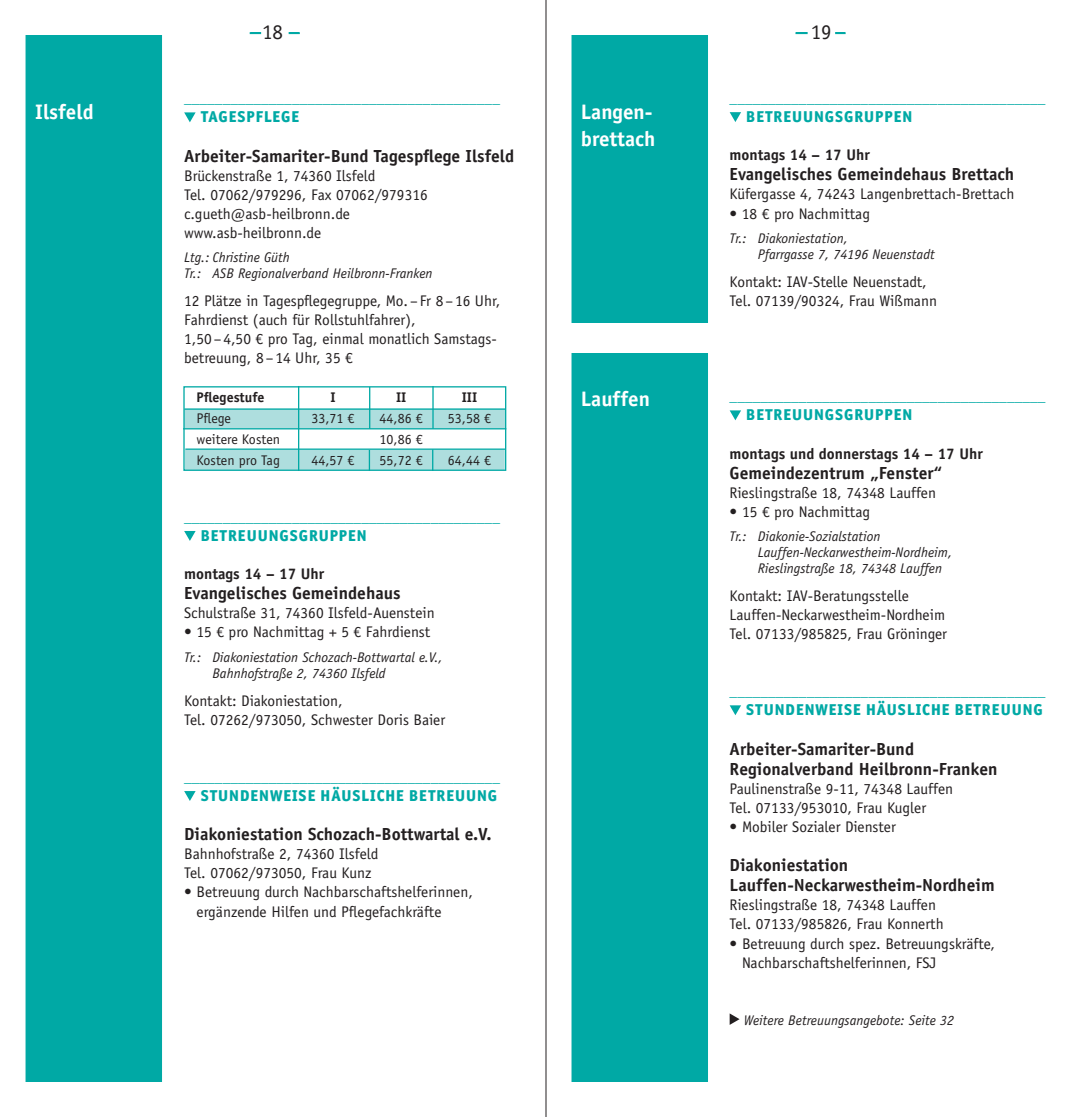
<style>
.page{position:relative;width:1092px;height:1117px;background:#fff}
.page>*{position:absolute;margin:0;border:0;box-sizing:border-box;transform-origin:0 0}
.t1{font:700 21px/26.2px "Officina Sans Std";color:#fff}
.t2{font:21px "Officina Sans Std";color:#231f20}
.t3{font:700 17.5px/20.1px "Officina Sans Std";color:#231f20}
.t4{font:800 15.75px "Officina San ITC";letter-spacing:.06em;color:#00a9a5}
.t5{font:15.4px/19.1px "Officina Sans Std";color:#231f20}
.t6{font:15.4px "Officina Sans Std";color:#00a9a5}
.t7{font:700 15.4px "Officina Sans Std";color:#231f20}
.t8{font:italic 14px/15.8px "Officina Sans Std";color:#231f20}
.t9{font:14px "Officina Sans Std";color:#231f20}
.t10{font:700 14px "Officina Sans Std";color:#231f20}
</style>
<div class="page">
<div style="left:184px;top:409px;width:321px;height:19px;background:#aedede;border:1px solid #aedede"></div>
<div style="left:185px;top:449px;width:319px;height:21px;background:#aedede;border:1px solid #aedede"></div>
<div style="left:183px;top:386px;width:323px;height:85px;border:1px solid #00a9a5"></div>
<hr style="left:184px;top:408px;width:322px;height:1px;background:#00a9a5">
<hr style="left:183px;top:428px;width:323px;height:1px;background:#00a9a5">
<hr style="left:185px;top:448px;width:320px;height:1px;background:#00a9a5">
<hr style="left:369px;top:387px;width:1px;height:41px;background:#00a9a5">
<hr style="left:432px;top:386px;width:1px;height:42px;background:#00a9a5">
<svg style="left:369px;top:450px;width:1px;height:20px"></svg>
<svg style="left:432px;top:449px;width:1px;height:22px"></svg>
<hr style="left:298px;top:386px;width:1px;height:85px;background:#00a9a5">
<div style="left:571px;top:35px;width:137px;height:1046px;background:#00a9a5"></div>
<div style="left:795px;top:32px;width:50px;height:2px;border:2px solid #00a9a5"></div>
<div style="left:807px;top:30px;width:28px;height:11px;background:#fff"></div>
<div style="left:250px;top:32px;width:50px;height:2px;background:#00a9a5;border:2px solid #00a9a5"></div>
<div style="left:261px;top:30px;width:27px;height:11px;background:#fff"></div>
<div style="left:26px;top:35px;width:136px;height:1046px;background:#00a9a5"></div>
<svg style="left:184px;top:112px;width:12px;height:10px"></svg>
<svg style="left:184px;top:531px;width:12px;height:9px"></svg>
<svg style="left:184px;top:791px;width:12px;height:9px"></svg>
<svg style="left:729px;top:112px;width:12px;height:10px"></svg>
<svg style="left:729px;top:410px;width:12px;height:10px"></svg>
<svg style="left:729px;top:705px;width:12px;height:10px"></svg>
<svg style="left:729px;top:1013px;width:10px;height:11px"></svg>
<div style="left:561px;top:323px;width:168px;height:30px;background:#fff"></div>
<hr style="left:545px;top:0;width:1px;height:1116px;background:#231f20">
<h1 class="t2" style="left:262px;top:19px;width:22px">18</h1>
<h1 class="t2" style="left:810px;top:19px;width:22px">19</h1>
<h1 class="t1" style="left:35px;top:99px;width:60px">Ilsfeld</h1>
<h1 class="t1" style="left:580px;top:99px;width:76px">Langen&shy;brettach</h1>
<p class="t6" style="left:184px;top:89px;width:317px">_________________________________________</p>
<p class="t4" style="left:201px;top:107px;width:100px">TAGESPFLEGE</p>
<p class="t3" style="left:184px;top:145px;width:331px">Arbeiter-Samariter-Bund Tagespflege Ilsfeld</p>
<p class="t5" style="left:184px;top:166px;width:245px">Brückenstraße 1, 74360 Ilsfeld<br>Tel. 07062/979296, Fax 07062/979316 c.gueth@asb-heilbronn.de www.asb-heilbronn.de</p>
<p class="t8" style="left:184px;top:250px;width:250px">Ltg.: Christine Güth<br>Tr.: ASB Regionalverband Heilbronn-Franken</p>
<p class="t5" style="left:184px;top:291px;width:318px">12 Plätze in Tagespflegegruppe, Mo. –Fr 8–16 Uhr, Fahrdienst (auch für Rollstuhlfahrer),<br>1,50–4,50 € pro Tag, einmal monatlich Samstags&shy;betreuung, 8 –14 Uhr, 35 €</p>
<p class="t10" style="left:196px;top:388px;width:69px">Pflegestufe</p>
<p class="t10" style="left:330px;top:388px;width:7px">I</p>
<p class="t10" style="left:396px;top:388px;width:12px">II</p>
<p class="t10" style="left:462px;top:388px;width:17px">III</p>
<p class="t9" style="left:196px;top:409px;width:36px">Pflege</p>
<p class="t9" style="left:311px;top:409px;width:45px">33,71 €</p>
<p class="t9" style="left:379px;top:409px;width:45px">44,86 €</p>
<p class="t9" style="left:448px;top:409px;width:45px">53,58 €</p>
<p class="t9" style="left:196px;top:430px;width:85px">weitere Kosten</p>
<p class="t9" style="left:379px;top:430px;width:45px">10,86 €</p>
<p class="t9" style="left:196px;top:451px;width:85px">Kosten pro Tag</p>
<p class="t9" style="left:311px;top:451px;width:45px">44,57 €</p>
<p class="t9" style="left:379px;top:451px;width:45px">55,72 €</p>
<p class="t9" style="left:448px;top:451px;width:45px">64,44 €</p>
<h1 class="t1" style="left:580px;top:385px;width:71px">Lauffen</h1>
<p class="t6" style="left:184px;top:507px;width:317px">_________________________________________</p>
<p class="t4" style="left:201px;top:525px;width:167px">BETREUUNGSGRUPPEN</p>
<p class="t7" style="left:184px;top:564px;width:142px">montags 14 – 17 Uhr</p>
<p class="t3" style="left:184px;top:583px;width:218px">Evangelisches Gemeindehaus</p>
<p class="t5" style="left:184px;top:603px;width:252px">Schulstraße 31, 74360 Ilsfeld-Auenstein</p>
<p class="t5" style="left:184px;top:622px;width:247px">• 15 € pro Nachmittag + 5 € Fahrdienst</p>
<p class="t8" style="left:212px;top:649px;width:232px;text-indent:-28px">Tr.: Diakoniestation Schozach-Bottwartal e.V.,<br>Bahnhofstraße 2, 74360 Ilsfeld</p>
<p class="t5" style="left:184px;top:690px;width:262px">Kontakt: Diakoniestation,<br>Tel. 07262/973050, Schwester Doris Baier</p>
<p class="t6" style="left:184px;top:767px;width:317px">_________________________________________</p>
<p class="t4" style="left:201px;top:785px;width:298px">STUNDENWEISE HÄUSLICHE BETREUUNG</p>
<p class="t3" style="left:184px;top:823px;width:309px">Diakoniestation Schozach-Bottwartal e.V.</p>
<p class="t5" style="left:184px;top:844px;width:196px">Bahnhofstraße 2, 74360 Ilsfeld<br>Tel. 07062/973050, Frau Kunz</p>
<p class="t5" style="left:196px;top:882px;width:278px;text-indent:-12px">• Betreuung durch Nachbarschaftshelferinnen, ergänzende Hilfen und Pflegefachkräfte</p>
<p class="t6" style="left:729px;top:89px;width:317px">_________________________________________</p>
<p class="t4" style="left:746px;top:107px;width:167px">BETREUUNGSGRUPPEN</p>
<p class="t7" style="left:729px;top:145px;width:142px">montags 14 – 17 Uhr</p>
<p class="t3" style="left:729px;top:164px;width:286px">Evangelisches Gemeindehaus Brettach</p>
<p class="t5" style="left:729px;top:185px;width:286px">Küfergasse 4, 74243 Langenbrettach-Brettach</p>
<p class="t5" style="left:729px;top:204px;width:142px">• 18 € pro Nachmittag</p>
<p class="t8" style="left:757px;top:230px;width:178px;text-indent:-28px">Tr.: Diakoniestation,<br>Pfarrgasse 7, 74196 Neuenstadt</p>
<p class="t5" style="left:729px;top:272px;width:209px">Kontakt: IAV-Stelle Neuenstadt,<br>Tel. 07139/90324, Frau Wißmann</p>
<p class="t6" style="left:729px;top:387px;width:317px">_________________________________________</p>
<p class="t4" style="left:746px;top:405px;width:167px">BETREUUNGSGRUPPEN</p>
<p class="t7" style="left:729px;top:443px;width:254px">montags und donnerstags 14 – 17 Uhr</p>
<p class="t3" style="left:729px;top:462px;width:214px">Gemeindezentrum „Fenster“</p>
<p class="t5" style="left:729px;top:483px;width:208px">Rieslingstraße 18, 74348 Lauffen</p>
<p class="t5" style="left:729px;top:502px;width:142px">• 15 € pro Nachmittag</p>
<p class="t8" style="left:757px;top:528px;width:196px;text-indent:-28px">Tr.: Diakonie-Sozialstation<br>Lauffen-Neckarwestheim-Nordheim,<br>Rieslingstraße 18, 74348 Lauffen</p>
<p class="t5" style="left:729px;top:586px;width:219px">Kontakt: IAV-Beratungsstelle<br>Lauffen-Neckarwestheim-Nordheim<br>Tel. 07133/985825, Frau Gröninger</p>
<p class="t6" style="left:729px;top:681px;width:317px">_________________________________________</p>
<p class="t4" style="left:746px;top:699px;width:298px">STUNDENWEISE HÄUSLICHE BETREUUNG</p>
<p class="t3" style="left:729px;top:738px;width:269px">Arbeiter-Samariter-Bund<br>Regionalverband Heilbronn-Franken</p>
<p class="t5" style="left:729px;top:778px;width:225px">Paulinenstraße 9-11, 74348 Lauffen<br>Tel. 07133/953010, Frau Kugler</p>
<p class="t5" style="left:729px;top:817px;width:168px">• Mobiler Sozialer Dienster</p>
<p class="t3" style="left:729px;top:854px;width:266px">Diakoniestation<br>Lauffen-Neckarwestheim-Nordheim</p>
<p class="t5" style="left:729px;top:895px;width:215px">Rieslingstraße 18, 74348 Lauffen<br>Tel. 07133/985826, Frau Konnerth</p>
<p class="t5" style="left:742px;top:933px;width:254px;text-indent:-12px">• Betreuung durch spez. Betreuungskräfte,<br>Nachbarschaftshelferinnen, FSJ</p>
<p class="t8" style="left:743px;top:1012px;width:212px">Weitere Betreuungsangebote: Seite 32</p>
</div>
